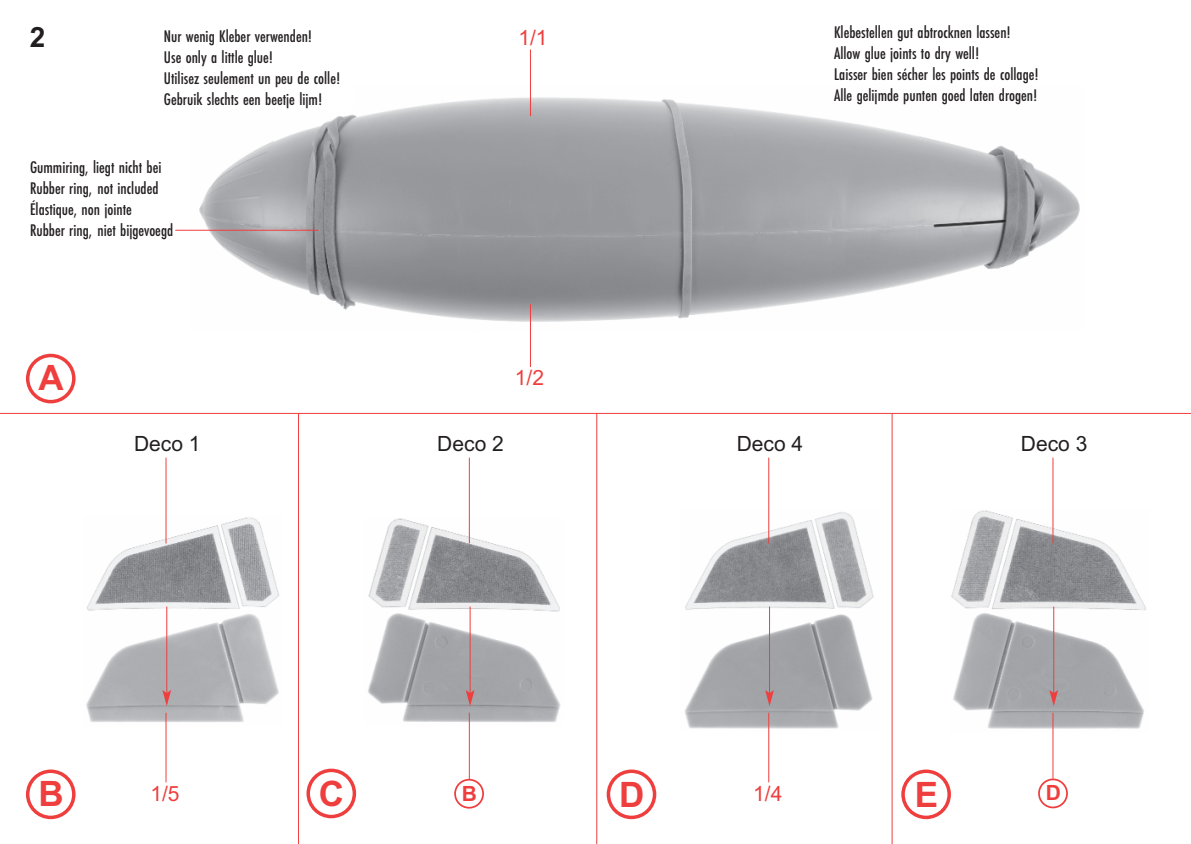
<style>
.page{position:relative;width:1191px;height:844px;background:#fff}
.page>*{position:absolute;margin:0;border:0;box-sizing:border-box;transform-origin:0 0}
.t1{font:700 35px "Arial";color:#ee3f3e}
.t2{font:700 28px "Arial";color:#231f20}
.t3{font:21px "Arial";color:#231f20}
.t4{font:21px "Arial";color:#ee3f3e}
.t5{font:700 21px "Arial";color:#ee3f3e}
.t6{font:17.5px/21px "Futura EF Medium Con";color:#231f20}
</style>
<div class="page">
<hr style="left:596px;top:413px;width:1px;height:430px;background:#ee3f3e">
<hr style="left:298px;top:413px;width:1px;height:430px;background:#ee3f3e">
<hr style="left:891px;top:413px;width:1px;height:430px;background:#ee3f3e">
<hr style="left:0;top:413px;width:1191px;height:1px;background:#ee3f3e">
<img style="left:190px;top:97px;width:890px;height:225px">
<img style="left:86px;top:516px;width:194px;height:209px">
<img style="left:368px;top:517px;width:193px;height:208px">
<img style="left:684px;top:509px;width:190px;height:221px">
<img style="left:951px;top:509px;width:195px;height:222px">
<div style="left:162px;top:27px;width:190px;height:84px;background:#fff"></div>
<hr style="left:166px;top:606px;width:1px;height:86px;background:#ee3f3e">
<svg style="left:162px;top:689px;width:9px;height:17px"></svg>
<hr style="left:530px;top:49px;width:1px;height:67px;background:#ee3f3e">
<hr style="left:175px;top:230px;width:143px;height:1px;background:#ee3f3e">
<hr style="left:530px;top:304px;width:1px;height:63px;background:#ee3f3e">
<hr style="left:166px;top:712px;width:1px;height:70px;background:#ee3f3e">
<hr style="left:166px;top:457px;width:1px;height:86px;background:#ee3f3e">
<hr style="left:769px;top:606px;width:1px;height:86px;background:#ee3f3e">
<svg style="left:765px;top:689px;width:9px;height:17px"></svg>
<hr style="left:768px;top:712px;width:1px;height:70px;background:#ee3f3e">
<hr style="left:768px;top:457px;width:1px;height:86px;background:#ee3f3e">
<hr style="left:469px;top:606px;width:1px;height:86px;background:#ee3f3e">
<svg style="left:466px;top:689px;width:8px;height:17px"></svg>
<hr style="left:469px;top:712px;width:1px;height:67px;background:#ee3f3e">
<hr style="left:469px;top:457px;width:1px;height:86px;background:#ee3f3e">
<hr style="left:1053px;top:606px;width:1px;height:86px;background:#ee3f3e">
<svg style="left:1049px;top:689px;width:9px;height:17px"></svg>
<hr style="left:1052px;top:712px;width:1px;height:66px;background:#ee3f3e">
<hr style="left:1052px;top:457px;width:1px;height:86px;background:#ee3f3e">
<svg style="left:26px;top:353px;width:50px;height:50px"></svg>
<svg style="left:26px;top:769px;width:50px;height:50px"></svg>
<svg style="left:306px;top:768px;width:50px;height:50px"></svg>
<svg style="left:606px;top:769px;width:50px;height:50px"></svg>
<svg style="left:901px;top:769px;width:50px;height:50px"></svg>
<svg style="left:454px;top:778px;width:30px;height:30px"></svg>
<svg style="left:1038px;top:778px;width:30px;height:30px"></svg>
<h2 class="t2" style="left:30px;top:21px;width:17px">2</h2>
<p class="t6" style="left:164px;top:26px;width:178px">Nur wenig Kleber verwenden!<br>Use only a little glue!<br>Utilisez seulement un peu de colle!<br>Gebruik slechts een beetje lijm!</p>
<p class="t6" style="left:834px;top:22px;width:206px">Klebestellen gut abtrocknen lassen!<br>Allow glue joints to dry well!<br>Laisser bien sécher les points de collage!<br>Alle gelijmde punten goed laten drogen!</p>
<p class="t4" style="left:518px;top:25px;width:31px">1/1</p>
<p class="t6" style="left:30px;top:157px;width:145px">Gummiring, liegt nicht bei<br>Rubber ring, not included<br>Élastique, non jointe<br>Rubber ring, niet bijgevoegd</p>
<h1 class="t1" style="left:38px;top:357px;width:27px">A</h1>
<p class="t3" style="left:134px;top:431px;width:68px">Deco 1</p>
<p class="t4" style="left:515px;top:366px;width:31px">1/2</p>
<p class="t3" style="left:437px;top:431px;width:68px">Deco 2</p>
<p class="t3" style="left:1021px;top:431px;width:68px">Deco 3</p>
<p class="t3" style="left:736px;top:431px;width:68px">Deco 4</p>
<h1 class="t1" style="left:38px;top:773px;width:27px">B</h1>
<h1 class="t1" style="left:319px;top:773px;width:27px">C</h1>
<p class="t5" style="left:462px;top:781px;width:17px">B</p>
<h1 class="t1" style="left:619px;top:773px;width:27px">D</h1>
<h1 class="t1" style="left:914px;top:774px;width:25px">E</h1>
<p class="t5" style="left:1045px;top:780px;width:17px">D</p>
<p class="t4" style="left:753px;top:781px;width:31px">1/4</p>
<p class="t4" style="left:150px;top:781px;width:31px">1/5</p>
</div>
